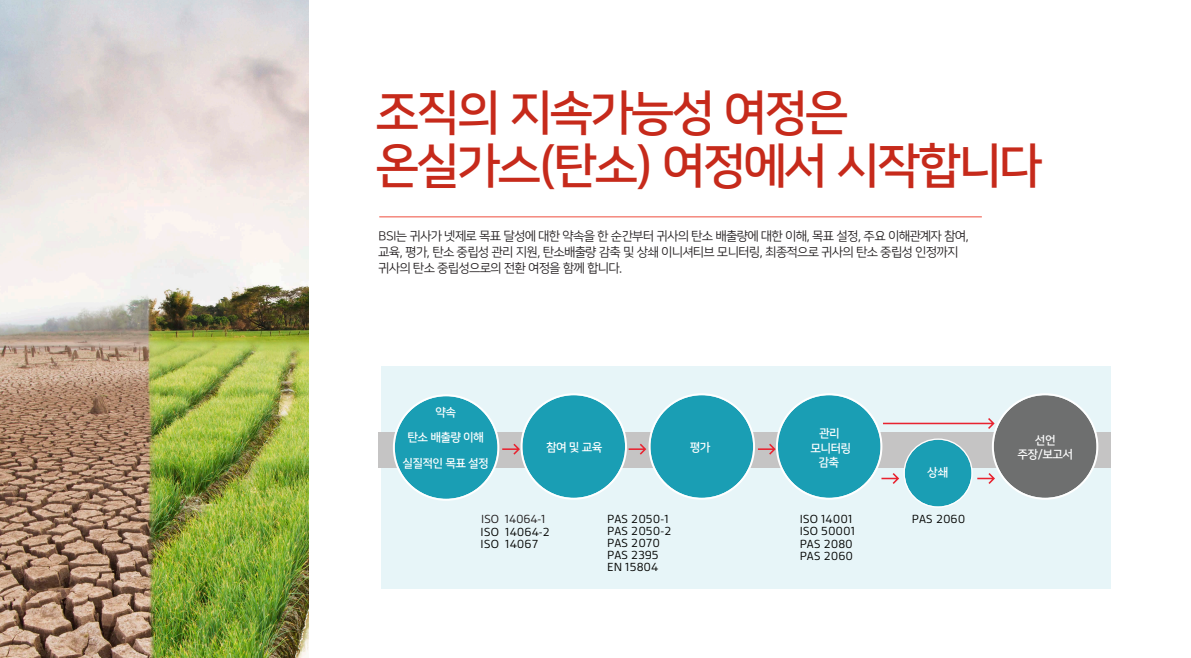
<style>
.page{position:relative;width:1191px;height:658px;background:#fff}
.page>*{position:absolute;margin:0;border:0;box-sizing:border-box;transform-origin:0 0}
.Heading_2_Red{font:48px/52.8px "Nanum Square ac B";letter-spacing:-.015em;color:#c62a1b}
.t1{font:12.6px/12px "BSI Gesta";color:#040503}
.t2{font:12.6px "BSI Gesta";letter-spacing:-.015em;color:#221e1f}
.Body{font:12.5px/16px "Nanum Square ac R";letter-spacing:-.015em;color:#231f20}
.t3{font:11.6px/14.3px "Nanum Square ac B";color:#fff;text-align:center}
</style>
<div class="page">
<img style="left:0;top:0;width:308px;height:658px">
<div style="left:381px;top:366px;width:729px;height:222px;background:#e7f5f8"></div>
<div style="left:378px;top:432px;width:732px;height:36px;background:#c5c4c4"></div>
<svg style="left:393px;top:393px;width:705px;height:114px"></svg>
<hr style="left:379px;top:216px;width:602px;height:1px;background:#ef4d3c">
<p class="Heading_2_Red" style="left:377px;top:87px;width:666px">조직의 지속가능성 여정은 온실가스(탄소) 여정에서 시작합니다</p>
<p class="Body" style="left:379px;top:229px;width:591px">BSI는 귀사가 넷제로 목표 달성에 대한 약속을 한 순간부터 귀사의 탄소 배출량에 대한 이해, 목표 설정, 주요 이해관계자 참여, 교육, 평가, 탄소 중립성 관리 지원, 탄소배출량 감축 및 상쇄 이니셔티브 모니터링, 최종적으로 귀사의 탄소 중립성 인정까지 귀사의 탄소 중립성으로의 전환 여정을 함께 합니다.</p>
<p class="t3" style="left:436px;top:405px;width:22px">약속</p>
<p class="t3" style="left:408px;top:430px;width:77px">탄소 배출량 이해</p>
<p class="t3" style="left:403px;top:456px;width:87px">실질적인 목표 설정</p>
<p class="t3" style="left:546px;top:441px;width:57px">참여 및 교육</p>
<p class="t3" style="left:690px;top:441px;width:22px">평가</p>
<p class="t3" style="left:810px;top:427px;width:42px">관리 모니터링 감축</p>
<p class="t3" style="left:927px;top:465px;width:22px">상쇄</p>
<p class="t2" style="left:481px;top:512px;width:66px">ISO 14064-1</p>
<p class="t1" style="left:480px;top:526px;width:71px">ISO 14064-2<br>ISO 14067</p>
<p class="t1" style="left:607px;top:513px;width:66px">PAS 2050-1<br>PAS 2050-2<br>PAS 2070<br>PAS 2395<br>EN 15804</p>
<p class="t1" style="left:799px;top:513px;width:57px">ISO 14001<br>ISO 50001<br>PAS 2080<br>PAS 2060</p>
<p class="t1" style="left:912px;top:513px;width:55px">PAS 2060</p>
<p class="t3" style="left:1017px;top:433px;width:57px;line-height:14px">선언 주장/보고서</p>
</div>
